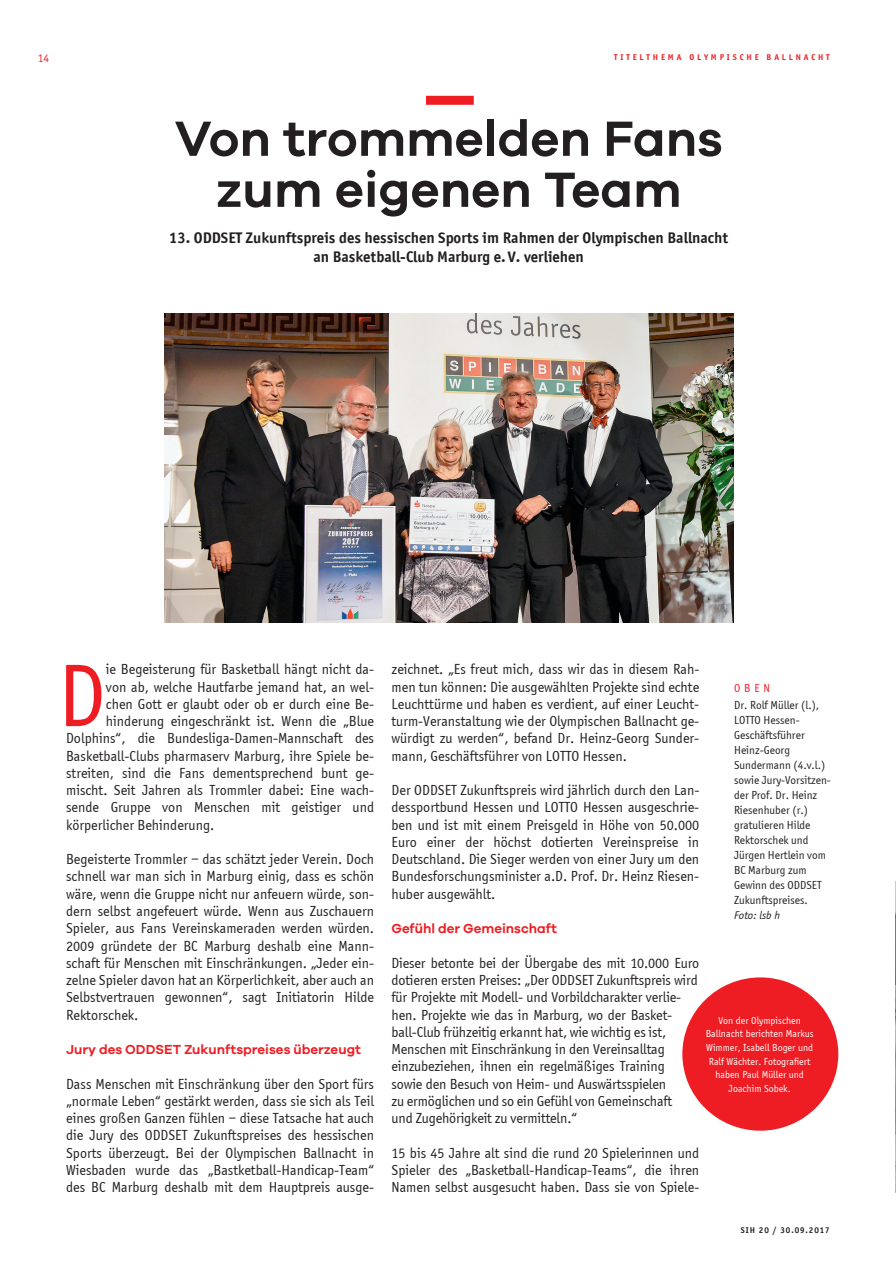
<style>
.page{position:relative;width:896px;height:1266px;background:#fff}
.page>*{position:absolute;margin:0;border:0;box-sizing:border-box;transform-origin:0 0}
.t1{font:91.8px "Sportiv";color:#ee1d23}
.t2{font:600 51px/51px "Galano Grotesque";color:#231f20;text-align:center}
.t3{font:700 16.5px/19.5px "Sportiv";color:#231f20;text-align:center}
.t4{font:15px/17.2px "Sportiv";color:#231f20;text-align:justify}
.t5{font:600 13.5px "Galano Grotesque";color:#ee1d23}
.t6{font:12px/15px "Sportiv";color:#231f20}
.t7{font:italic 12px "Sportiv";color:#231f20}
.t8{font:12px "Sportiv";letter-spacing:.32em;color:#ee1d23}
.t9{font:10.5px/13.5px "Sportiv";color:#fff;text-align:center}
.t10{font:700 9px "Sportiv";letter-spacing:.32em;color:#ee1d23}
.t11{font:700 9px "Sportiv";letter-spacing:.1em;color:#231f20}
</style>
<div class="page">
<img style="left:164px;top:313px;width:569px;height:309px">
<div style="left:426px;top:96px;width:47px;height:9px;background:#ee1d23"></div>
<div style="left:682px;top:977px;width:156px;height:153px;background:#ee1d23;border-radius:50%"></div>
<img style="left:895px;top:881px;width:1px;height:310px">
<p class="t8" style="left:38px;top:51px;width:13px">14</p>
<p class="t10" style="left:614px;top:51px;width:217px">TITELTHEMA OLYMPISCHE BALLNACHT</p>
<h2 class="t2" style="left:174px;top:112px;width:549px">Von trommelden Fans zum eigenen Team</h2>
<p class="t3" style="left:169px;top:228px;width:560px">13. ODDSET Zukunftspreis des hessischen Sports im Rahmen der Olympischen Ballnacht an Basketball-Club Marburg e. V. verliehen</p>
<h1 class="t1" style="left:58px;top:644px;width:50px">D</h1>
<p class="t4" style="left:106px;top:661px;width:269px">ie Begeisterung für Basketball hängt nicht da-</p>
<p class="t4" style="left:106px;top:678px;width:269px">von ab, welche Hautfarbe jemand hat, an wel-</p>
<p class="t4" style="left:106px;top:695px;width:270px">chen Gott er glaubt oder ob er durch eine Be-</p>
<p class="t4" style="left:106px;top:712px;width:269px">hinderung eingeschränkt ist. Wenn die „Blue</p>
<p class="t4" style="left:66px;top:730px;width:309px">Dolphins“, die Bundesliga-Damen-Mannschaft des</p>
<p class="t4" style="left:66px;top:747px;width:309px">Basketball-Clubs pharmaserv Marburg, ihre Spiele be-</p>
<p class="t4" style="left:66px;top:764px;width:309px">streiten, sind die Fans dementsprechend bunt ge-</p>
<p class="t4" style="left:66px;top:781px;width:309px">mischt. Seit Jahren als Trommler dabei: Eine wach-</p>
<p class="t4" style="left:66px;top:799px;width:309px">sende Gruppe von Menschen mit geistiger und</p>
<p class="t4" style="left:66px;top:816px;width:150px">körperlicher Behinderung.</p>
<p class="t4" style="left:66px;top:850px;width:309px">Begeisterte Trommler – das schätzt jeder Verein. Doch schnell war man sich in Marburg einig, dass es schön wäre, wenn die Gruppe nicht nur anfeuern würde, son&shy;dern selbst angefeuert würde. Wenn aus Zuschauern Spieler, aus Fans Vereinskameraden werden würden.<br>2009 gründete der BC Marburg deshalb eine Mann&shy;schaft für Menschen mit Einschränkungen. „Jeder ein&shy;zelne Spieler davon hat an Körperlichkeit, aber auch an Selbstvertrauen gewonnen“, sagt Initiatorin Hilde Rektorschek.</p>
<p class="t5" style="left:66px;top:1041px;width:296px">Jury des ODDSET Zukunftspreises überzeugt</p>
<p class="t4" style="left:66px;top:1075px;width:309px">Dass Menschen mit Einschränkung über den Sport fürs „normale Leben“ gestärkt werden, dass sie sich als Teil eines großen Ganzen fühlen – diese Tatsache hat auch die Jury des ODDSET Zukunftspreises des hessischen Sports überzeugt. Bei der Olympischen Ballnacht in Wiesbaden wurde das „Bastketball-Handicap-Team“ des BC Marburg deshalb mit dem Hauptpreis ausge-</p>
<p class="t4" style="left:391px;top:661px;width:309px">zeichnet. „Es freut mich, dass wir das in diesem Rah&shy;men tun können: Die ausgewählten Projekte sind echte Leuchttürme und haben es verdient, auf einer Leucht&shy;turm-Veranstaltung wie der Olympischen Ballnacht ge&shy;würdigt zu werden“, befand Dr. Heinz-Georg Sunder&shy;mann, Geschäftsführer von LOTTO Hessen.</p>
<p class="t4" style="left:391px;top:781px;width:309px">Der ODDSET Zukunftspreis wird jährlich durch den Lan&shy;dessportbund Hessen und LOTTO Hessen ausgeschrie&shy;ben und ist mit einem Preisgeld in Höhe von 50.000<br>Euro einer der höchst dotierten Vereinspreise in Deutschland. Die Sieger werden von einer Jury um den Bundesforschungsminister a.D. Prof. Dr. Heinz Riesen&shy;huber ausgewählt.</p>
<p class="t5" style="left:391px;top:920px;width:167px">Gefühl der Gemeinschaft</p>
<p class="t4" style="left:391px;top:954px;width:309px;text-align:left">Dieser betonte bei der Übergabe des mit 10.000 Euro dotieren ersten Preises: „Der ODDSET Zukunftspreis wird für Projekte mit Modell- und Vorbildcharakter verlie&shy;hen. Projekte wie das in Marburg, wo der Basket&shy;ball-Club frühzeitig erkannt hat, wie wichtig es ist, Menschen mit Einschränkung in den Vereinsalltag einzubeziehen, ihnen ein regelmäßiges Training sowie den Besuch von Heim- und Auswärtsspielen<br>zu ermöglichen und so ein Gefühl von Gemeinschaft<br>und Zugehörigkeit zu vermitteln.“</p>
<p class="t4" style="left:391px;top:1144px;width:309px">15 bis 45 Jahre alt sind die rund 20 Spielerinnen und Spieler des „Basketball-Handicap-Teams“, die ihren Namen selbst ausgesucht haben. Dass sie von Spiele-</p>
<p class="t8" style="left:734px;top:681px;width:37px">OBEN</p>
<p class="t6" style="left:734px;top:697px;width:98px">Dr. Rolf Müller (l.),<br>LOTTO Hessen-<br>Geschäftsführer<br>Heinz-Georg<br>Sundermann (4.v.l.) sowie Jury-Vorsitzen&shy;der Prof. Dr. Heinz<br>Riesenhuber (r.) gratulieren Hilde<br>Rektorschek und<br>Jürgen Hertlein vom<br>BC Marburg zum<br>Gewinn des ODDSET<br>Zukunftspreises.</p>
<p class="t7" style="left:734px;top:908px;width:47px">Foto: lsb h</p>
<p class="t9" style="left:705px;top:1013px;width:109px">Von der Olympischen<br>Ballnacht berichten Markus<br>Wimmer, Isabell Boger und<br>Ralf Wächter. Fotografiert haben Paul Müller und<br>Joachim Sobek.</p>
<p class="t11" style="left:740px;top:1224px;width:90px">SIH 20 / 30.09.2017</p>
</div>
